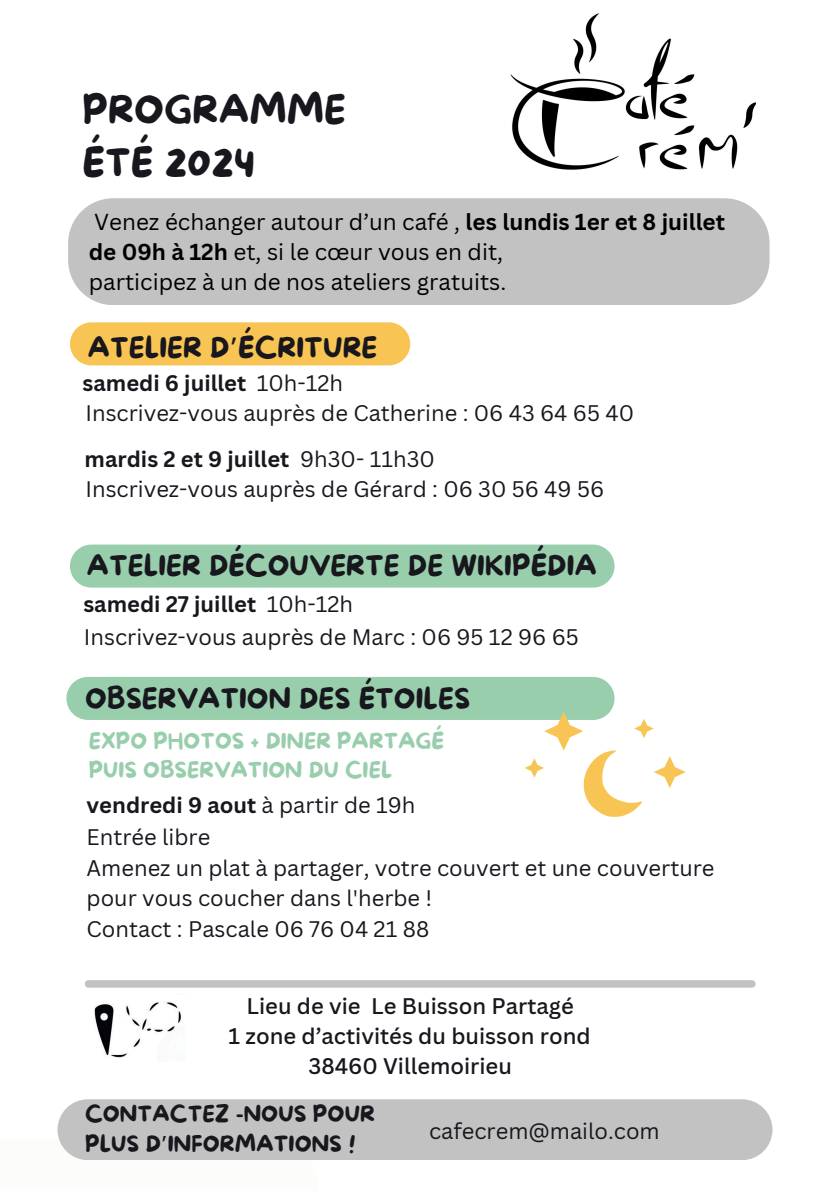
<style>
.page{position:relative;width:839px;height:1191px;background:#fff}
.page>*{position:absolute;margin:0;border:0;box-sizing:border-box;transform-origin:0 0}
.t1{font:38.6px/53.8px "More Sugar";color:#18171e}
.t2{font:28px "More Sugar";color:#18171e}
.t3{font:22.4px "Canva Sans";color:#000}
.t4{font:22px/30.6px "Canva Sans";color:#18171e}
.t5{font:700 22px "Canva Sans";color:#18171e}
.t6{font:500 22px/30px "Canva Sans";color:#18171e;text-align:center}
.t7{font:22px/30px "More Sugar";color:#18171e}
.t8{font:21.6px/29.8px "More Sugar";color:#98ceac}
.s1{font-weight:700}
.s2{font-family:"Noto Sans Gurmukhi"}
.s3{font-weight:400}
</style>
<div class="page">
<img style="left:510px;top:13px;width:246px;height:157px">
<div style="left:70px;top:322px;width:340px;height:43px;background:#f8c454;border-radius:22px"></div>
<div style="left:70px;top:545px;width:544px;height:43px;background:#98ceac;border-radius:22px"></div>
<div style="left:0;top:1140px;width:317px;height:51px;background:#fcfcfb"></div>
<div style="left:57px;top:1099px;width:715px;height:61px;background:#c2c2c2;border-radius:30px"></div>
<img style="left:94px;top:1002px;width:87px;height:56px">
<div style="left:68px;top:198px;width:701px;height:107px;background:#c2c2c2;border-radius:45px"></div>
<svg style="left:85px;top:980px;width:670px;height:8px;background:#c5c5c5"></svg>
<div style="left:66px;top:677px;width:548px;height:43px;background:#98ceac;border-radius:22px"></div>
<svg style="left:525px;top:712px;width:160px;height:104px"></svg>
<p class="t1" style="left:82px;top:84px;width:265px">PROGRAMME<br>ÉTÉ 2024</p>
<h2 class="t3" style="left:94px;top:206px;width:632px">Venez échanger autour d’un café , <span class="s1">les lundis 1er et 8 juillet</span></h2>
<h3 class="t3" style="left:89px;top:236px;width:416px"><span class="s1">de 09h à 12h</span> et, si le cœur vous en dit,</h3>
<p class="t3" style="left:89px;top:266px;width:419px">participez à un de nos ateliers gratuits.</p>
<h2 class="t2" style="left:88px;top:332px;width:291px">ATELIER D<span class="s2">’</span>ÉCRITURE</h2>
<p class="t5" style="left:82px;top:368px;width:262px">samedi 6 juillet <span class="s3">10h-12h</span></p>
<h1 class="t4" style="left:85px;top:397px;width:550px">Inscrivez-vous auprès de Catherine : 06 43 64 65 40</h1>
<p class="t5" style="left:85px;top:443px;width:352px">mardis 2 et 9 juillet <span class="s3">9h30- 11h30</span></p>
<h3 class="t4" style="left:85px;top:473px;width:520px">Inscrivez-vous auprès de Gérard : 06 30 56 49 56</h3>
<p class="t2" style="left:87px;top:551px;width:512px">ATELIER DÉCOUVERTE DE WIKIPÉDIA</p>
<p class="t5" style="left:83px;top:589px;width:271px">samedi 27 juillet <span class="s3">10h-12h</span></p>
<p class="t4" style="left:84px;top:622px;width:496px">Inscrivez-vous auprès de Marc : 06 95 12 96 65</p>
<p class="t2" style="left:85px;top:683px;width:387px">OBSERVATION DES ÉTOILES</p>
<h4 class="t8" style="left:89px;top:727px;width:357px">EXPO PHOTOS + DINER PARTAGÉ<br>PUIS OBSERVATION DU CIEL</h4>
<p class="t5" style="left:87px;top:790px;width:330px">vendredi 9 aout <span class="s3">à partir de 19h</span></p>
<p class="t4" style="left:87px;top:821px;width:125px">Entrée libre</p>
<p class="t4" style="left:87px;top:852px;width:629px">Amenez un plat à partager, votre couvert et une couverture pour vous coucher dans l'herbe !</p>
<p class="t4" style="left:87px;top:913px;width:344px">Contact : Pascale 06 76 04 21 88</p>
<p class="t6" style="left:229px;top:990px;width:363px">Lieu de vie Le Buisson Partagé<br>1 zone d’activités du buisson rond<br>38460 Villemoirieu</p>
<h2 class="t7" style="left:85px;top:1100px;width:291px">CONTACTEZ -NOUS POUR<br>PLUS D<span class="s2">’</span>INFORMATIONS !</h2>
<p class="t4" style="left:429px;top:1115px;width:232px">cafecrem@mailo.com</p>
</div>
